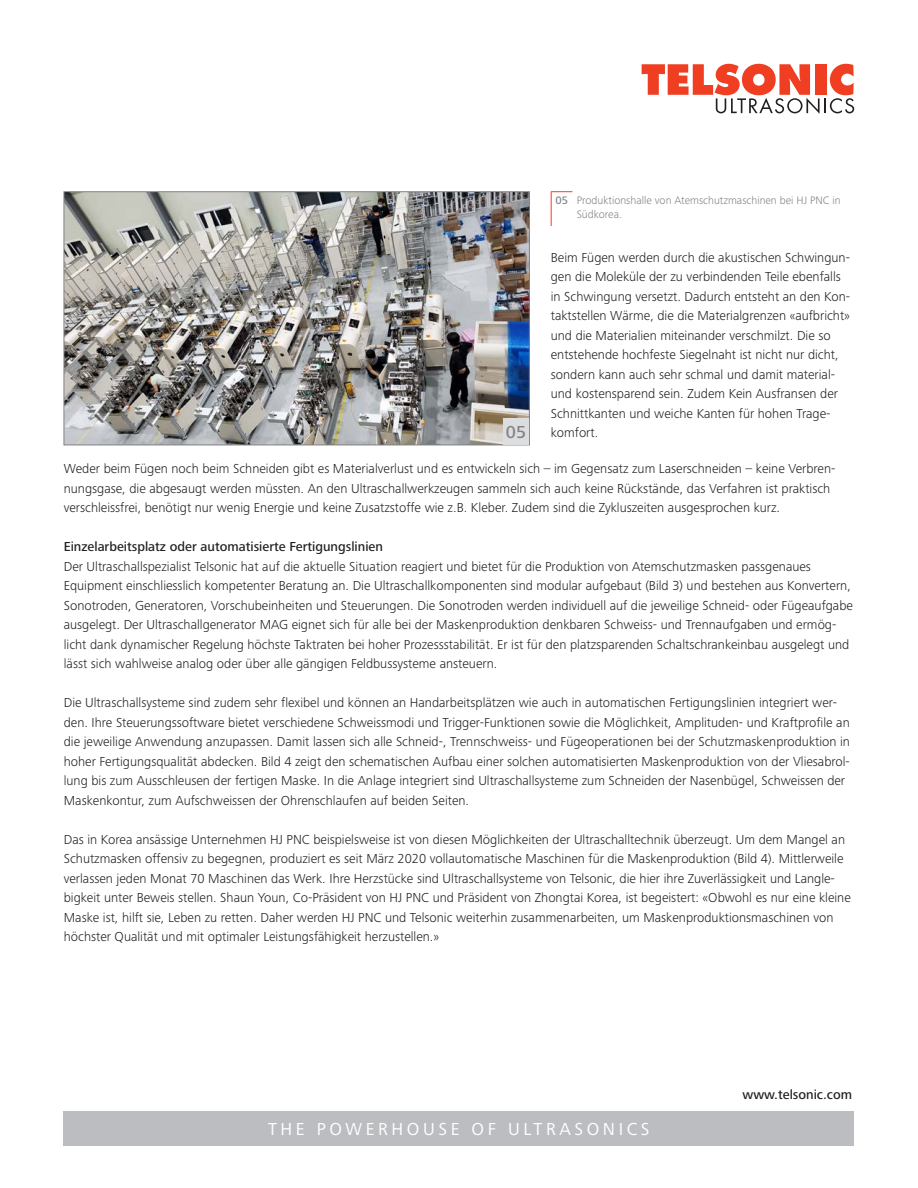
<style>
.page{position:relative;width:918px;height:1188px;background:#fff}
.page>*{position:absolute;margin:0;border:0;box-sizing:border-box;transform-origin:0 0}
.t1{font:18px "Frutiger Next LTW1 G";letter-spacing:.2em;color:#fff}
.t2{font:500 18px "Frutiger Next LTW1 G";color:#808285}
.Lauftext_9_13pt{font:300 13.5px/19.5px "Frutiger Next LTW1 G";color:#231f20}
.Lauftext_9_13pt__med{font:500 13.5px "Frutiger Next LTW1 G";color:#231f20}
.Legende_7_5_9pt{font:300 11.25px/13.5px "Frutiger Next LTW1 G";color:#808285}
.Legende_7_5_9pt__med{font:500 11.25px "Frutiger Next LTW1 G";color:#808285}
</style>
<div class="page">
<svg style="left:551px;top:191px;width:21px;height:1px"></svg>
<hr style="left:551px;top:192px;width:1px;height:34px;background:#ef3e22">
<svg style="left:642px;top:64px;width:212px;height:50px"></svg>
<div style="left:64px;top:1111px;width:790px;height:34px;background:#bcbdc0"></div>
<img style="left:63px;top:191px;width:467px;height:255px">
<div style="left:503px;top:418px;width:26px;height:27px;background:#dcdddf"></div>
<p class="t2" style="left:506px;top:421px;width:22px">05</p>
<p class="Legende_7_5_9pt__med" style="left:555px;top:194px;width:14px">05</p>
<p class="Legende_7_5_9pt" style="left:577px;top:194px;width:266px">Produktionshalle von Atemschutzmaschinen bei HJ PNC in<br>Südkorea.</p>
<p class="Lauftext_9_13pt" style="left:551px;top:247px;width:301px">Beim Fügen werden durch die akustischen Schwingun&shy;gen die Moleküle der zu verbindenden Teile ebenfalls in Schwingung versetzt. Dadurch entsteht an den Kon&shy;taktstellen Wärme, die die Materialgrenzen «aufbricht» und die Materialien miteinander verschmilzt. Die so entstehende hochfeste Siegelnaht ist nicht nur dicht, sondern kann auch sehr schmal und damit material&shy;und kostensparend sein. Zudem Kein Ausfransen der Schnittkanten und weiche Kanten für hohen Trage&shy;komfort.</p>
<p class="Lauftext_9_13pt" style="left:64px;top:459px;width:773px">Weder beim Fügen noch beim Schneiden gibt es Materialverlust und es entwickeln sich – im Gegensatz zum Laserschneiden – keine Verbren&shy;nungsgase, die abgesaugt werden müssten. An den Ultraschallwerkzeugen sammeln sich auch keine Rückstände, das Verfahren ist praktisch verschleissfrei, benötigt nur wenig Energie und keine Zusatzstoffe wie z.B. Kleber. Zudem sind die Zykluszeiten ausgesprochen kurz.</p>
<p class="Lauftext_9_13pt__med" style="left:64px;top:539px;width:321px">Einzelarbeitsplatz oder automatisierte Fertigungslinien</p>
<p class="Lauftext_9_13pt" style="left:64px;top:556px;width:791px">Der Ultraschallspezialist Telsonic hat auf die aktuelle Situation reagiert und bietet für die Produktion von Atemschutzmasken passgenaues Equipment einschliesslich kompetenter Beratung an. Die Ultraschallkomponenten sind modular aufgebaut (Bild 3) und bestehen aus Konvertern, Sonotroden, Generatoren, Vorschubeinheiten und Steuerungen. Die Sonotroden werden individuell auf die jeweilige Schneid- oder Fügeaufgabe ausgelegt. Der Ultraschallgenerator MAG eignet sich für alle bei der Maskenproduktion denkbaren Schweiss- und Trennaufgaben und ermög&shy;licht dank dynamischer Regelung höchste Taktraten bei hoher Prozessstabilität. Er ist für den platzsparenden Schaltschrankeinbau ausgelegt und lässt sich wahlweise analog oder über alle gängigen Feldbussysteme ansteuern.</p>
<p class="Lauftext_9_13pt" style="left:64px;top:693px;width:788px">Die Ultraschallsysteme sind zudem sehr flexibel und können an Handarbeitsplätzen wie auch in automatischen Fertigungslinien integriert wer&shy;den. Ihre Steuerungssoftware bietet verschiedene Schweissmodi und Trigger-Funktionen sowie die Möglichkeit, Amplituden- und Kraftprofile an die jeweilige Anwendung anzupassen. Damit lassen sich alle Schneid-, Trennschweiss- und Fügeoperationen bei der Schutzmaskenproduktion in hoher Fertigungsqualität abdecken. Bild 4 zeigt den schematischen Aufbau einer solchen automatisierten Maskenproduktion von der Vliesabrol&shy;lung bis zum Ausschleusen der fertigen Maske. In die Anlage integriert sind Ultraschallsysteme zum Schneiden der Nasenbügel, Schweissen der Maskenkontur, zum Aufschweissen der Ohrenschlaufen auf beiden Seiten.</p>
<p class="Lauftext_9_13pt" style="left:64px;top:829px;width:789px">Das in Korea ansässige Unternehmen HJ PNC beispielsweise ist von diesen Möglichkeiten der Ultraschalltechnik überzeugt. Um dem Mangel an Schutzmasken offensiv zu begegnen, produziert es seit März 2020 vollautomatische Maschinen für die Maskenproduktion (Bild 4). Mittlerweile verlassen jeden Monat 70 Maschinen das Werk. Ihre Herzstücke sind Ultraschallsysteme von Telsonic, die hier ihre Zuverlässigkeit und Langle&shy;bigkeit unter Beweis stellen. Shaun Youn, Co-Präsident von HJ PNC und Präsident von Zhongtai Korea, ist begeistert: «Obwohl es nur eine kleine Maske ist, hilft sie, Leben zu retten. Daher werden HJ PNC und Telsonic weiterhin zusammenarbeiten, um Maskenproduktionsmaschinen von höchster Qualität und mit optimaler Leistungsfähigkeit herzustellen.»</p>
<h1 class="t1" style="left:268px;top:1119px;width:383px">THE POWERHOUSE OF ULTRASONICS</h1>
<p class="Lauftext_9_13pt__med" style="left:743px;top:1087px;width:111px">www.telsonic.com</p>
</div>
